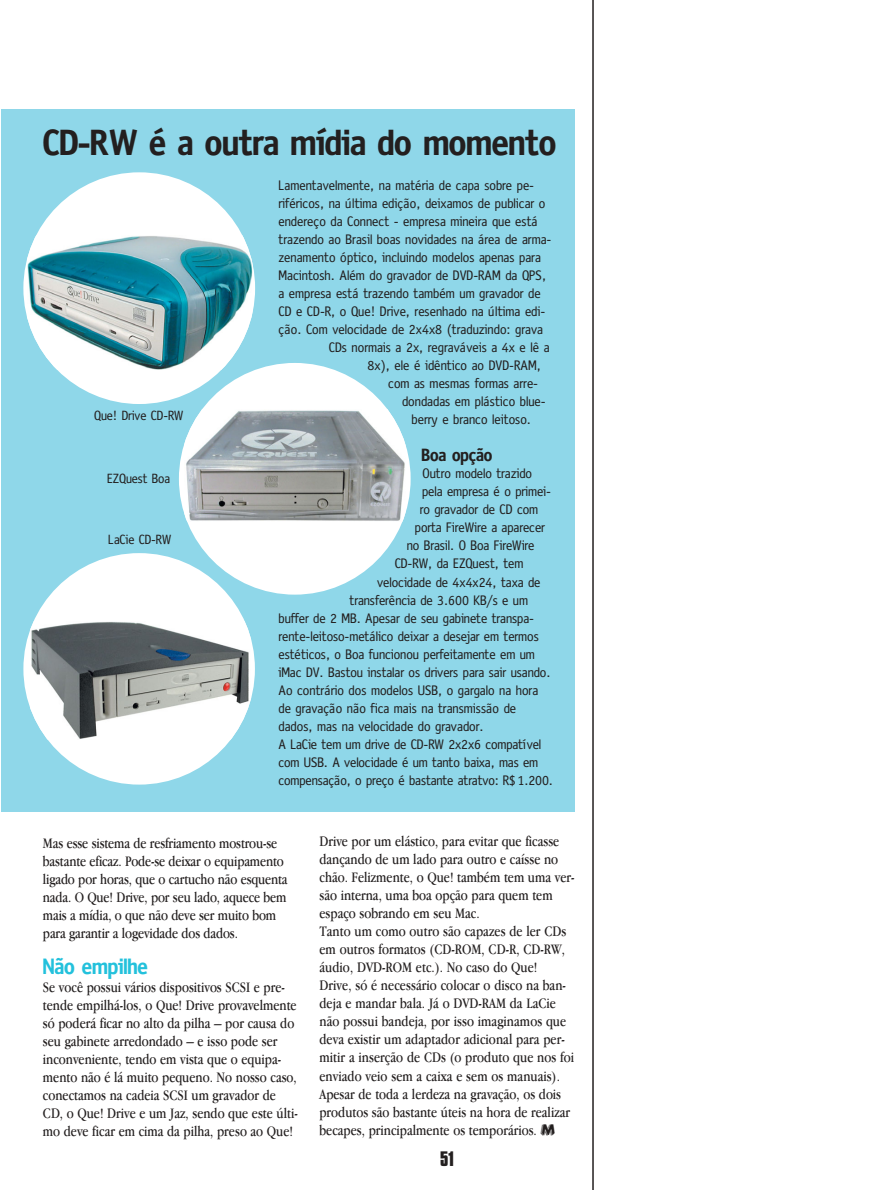
<style>
.page{position:relative;width:893px;height:1190px;background:#fff}
.page>*{position:absolute;margin:0;border:0;box-sizing:border-box;transform-origin:0 0}
.t1{font:700 36.9px "Oficina";color:#231f1f}
.t2{font:700 22.5px "Oficina";color:#23c1dc}
.t3{font:700 18px "Oficina";color:#231f1f}
.t4{font:700 18px "Compacta BT";color:#231f1f}
.t5{font:15px/18px "Macmania Garamond Normal";color:#231f1f}
.t6{font:13.95px "Oficina";color:#231f1f}
.t7{font:13.5px "Oficina";letter-spacing:-.005em;color:#231f1f}
</style>
<div class="page">
<div style="left:1px;top:109px;width:573px;height:702px;background:#8fd7e9"></div>
<div style="left:23px;top:553px;width:232px;height:231px;background:#fff;border-radius:50%"></div>
<img style="left:30px;top:621px;width:220px;height:118px">
<div style="left:23px;top:172px;width:232px;height:232px;background:#fff;border-radius:50%"></div>
<img style="left:28px;top:235px;width:224px;height:134px">
<div style="left:179px;top:363px;width:231px;height:231px;background:#fff;border-radius:50%"></div>
<img style="left:185px;top:410px;width:220px;height:111px">
<hr style="left:592px;top:0;width:1px;height:1190px;background:#231f1f">
<h1 class="t1" style="left:43px;top:128px;width:515px">CD-RW é a outra mídia do momento</h1>
<p class="t7" style="left:94px;top:410px;width:91px">Que! Drive CD-RW</p>
<p class="t7" style="left:107px;top:473px;width:65px">EZQuest Boa</p>
<p class="t7" style="left:108px;top:534px;width:64px">LaCie CD-RW</p>
<p class="t6" style="left:278px;top:180px;width:257px">Lamentavelmente, na matéria de capa sobre pe-</p>
<p class="t6" style="left:278px;top:198px;width:268px">riféricos, na última edição, deixamos de publicar o</p>
<p class="t6" style="left:278px;top:216px;width:261px">endereço da Connect - empresa mineira que está</p>
<p class="t6" style="left:278px;top:234px;width:274px">trazendo ao Brasil boas novidades na área de arma-</p>
<p class="t6" style="left:278px;top:252px;width:264px">zenamento óptico, incluindo modelos apenas para</p>
<p class="t6" style="left:278px;top:270px;width:269px">Macintosh. Além do gravador de DVD-RAM da QPS,</p>
<p class="t6" style="left:278px;top:288px;width:264px">a empresa está trazendo também um gravador de</p>
<p class="t6" style="left:278px;top:306px;width:268px">CD e CD-R, o Que! Drive, resenhado na última edi-</p>
<p class="t6" style="left:278px;top:324px;width:266px">ção. Com velocidade de 2x4x8 (traduzindo: grava</p>
<p class="t6" style="left:329px;top:342px;width:222px">CDs normais a 2x, regraváveis a 4x e lê a</p>
<p class="t6" style="left:367px;top:360px;width:175px">8x), ele é idêntico ao DVD-RAM,</p>
<p class="t6" style="left:388px;top:378px;width:151px">com as mesmas formas arre-</p>
<p class="t6" style="left:402px;top:396px;width:145px">dondadas em plástico blue-</p>
<p class="t6" style="left:411px;top:414px;width:121px">berry e branco leitoso.</p>
<p class="t3" style="left:421px;top:448px;width:72px">Boa opção</p>
<p class="t6" style="left:422px;top:468px;width:111px">Outro modelo trazido</p>
<p class="t6" style="left:422px;top:486px;width:130px">pela empresa é o primei-</p>
<p class="t6" style="left:420px;top:504px;width:120px">ro gravador de CD com</p>
<p class="t6" style="left:415px;top:522px;width:132px">porta FireWire a aparecer</p>
<p class="t6" style="left:407px;top:540px;width:129px">no Brasil. O Boa FireWire</p>
<p class="t6" style="left:394px;top:558px;width:130px">CD-RW, da EZQuest, tem</p>
<p class="t6" style="left:377px;top:576px;width:165px">velocidade de 4x4x24, taxa de</p>
<p class="t6" style="left:349px;top:594px;width:180px">transferência de 3.600 KB/s e um</p>
<p class="t6" style="left:278px;top:612px;width:257px">buffer de 2 MB. Apesar de seu gabinete transpa-</p>
<p class="t6" style="left:278px;top:630px;width:262px">rente-leitoso-metálico deixar a desejar em termos</p>
<p class="t6" style="left:278px;top:648px;width:258px">estéticos, o Boa funcionou perfeitamente em um</p>
<p class="t6" style="left:278px;top:666px;width:273px">iMac DV. Bastou instalar os drivers para sair usando.</p>
<p class="t6" style="left:278px;top:684px;width:261px">Ao contrário dos modelos USB, o gargalo na hora</p>
<p class="t6" style="left:278px;top:702px;width:239px">de gravação não fica mais na transmissão de</p>
<p class="t6" style="left:278px;top:720px;width:207px">dados, mas na velocidade do gravador.</p>
<p class="t6" style="left:278px;top:738px;width:264px">A LaCie tem um drive de CD-RW 2x2x6 compatível</p>
<p class="t6" style="left:278px;top:756px;width:261px">com USB. A velocidade é um tanto baixa, mas em</p>
<p class="t6" style="left:278px;top:774px;width:276px">compensação, o preço é bastante atratvo: R$1.200.</p>
<p class="t5" style="left:43px;top:835px;width:246px">Mas esse sistema de resfriamento mostrou-se bastante eficaz. Pode-se deixar o equipamento ligado por horas, que o cartucho não esquenta nada. O Que! Drive, por seu lado, aquece bem mais a mídia, o que não deve ser muito bom para garantir a logevidade dos dados.</p>
<h2 class="t2" style="left:43px;top:957px;width:106px">Não empilhe</h2>
<p class="t5" style="left:43px;top:979px;width:256px">Se você possui vários dispositivos SCSI e pre&shy;tende empilhá-los, o Que! Drive provavelmente só poderá ficar no alto da pilha – por causa do seu gabinete arredondado – e isso pode ser inconveniente, tendo em vista que o equipa&shy;mento não é lá muito pequeno. No nosso caso, conectamos na cadeia SCSI um gravador de CD, o Que! Drive e um Jaz, sendo que este últi&shy;mo deve ficar em cima da pilha, preso ao Que!</p>
<p class="t5" style="left:319px;top:833px;width:256px">Drive por um elástico, para evitar que ficasse dançando de um lado para outro e caísse no chão. Felizmente, o Que! também tem uma ver&shy;são interna, uma boa opção para quem tem espaço sobrando em seu Mac.<br>Tanto um como outro são capazes de ler CDs em outros formatos (CD-ROM, CD-R, CD-RW, áudio, DVD-ROM etc.). No caso do Que!<br>Drive, só é necessário colocar o disco na ban&shy;deja e mandar bala. Já o DVD-RAM da LaCie não possui bandeja, por isso imaginamos que deva existir um adaptador adicional para per&shy;mitir a inserção de CDs (o produto que nos foi enviado veio sem a caixa e sem os manuais).<br>Apesar de toda a lerdeza na gravação, os dois produtos são bastante úteis na hora de realizar becapes, principalmente os temporários. µ</p>
<p class="t4" style="left:440px;top:1150px;width:15px">51</p>
</div>
